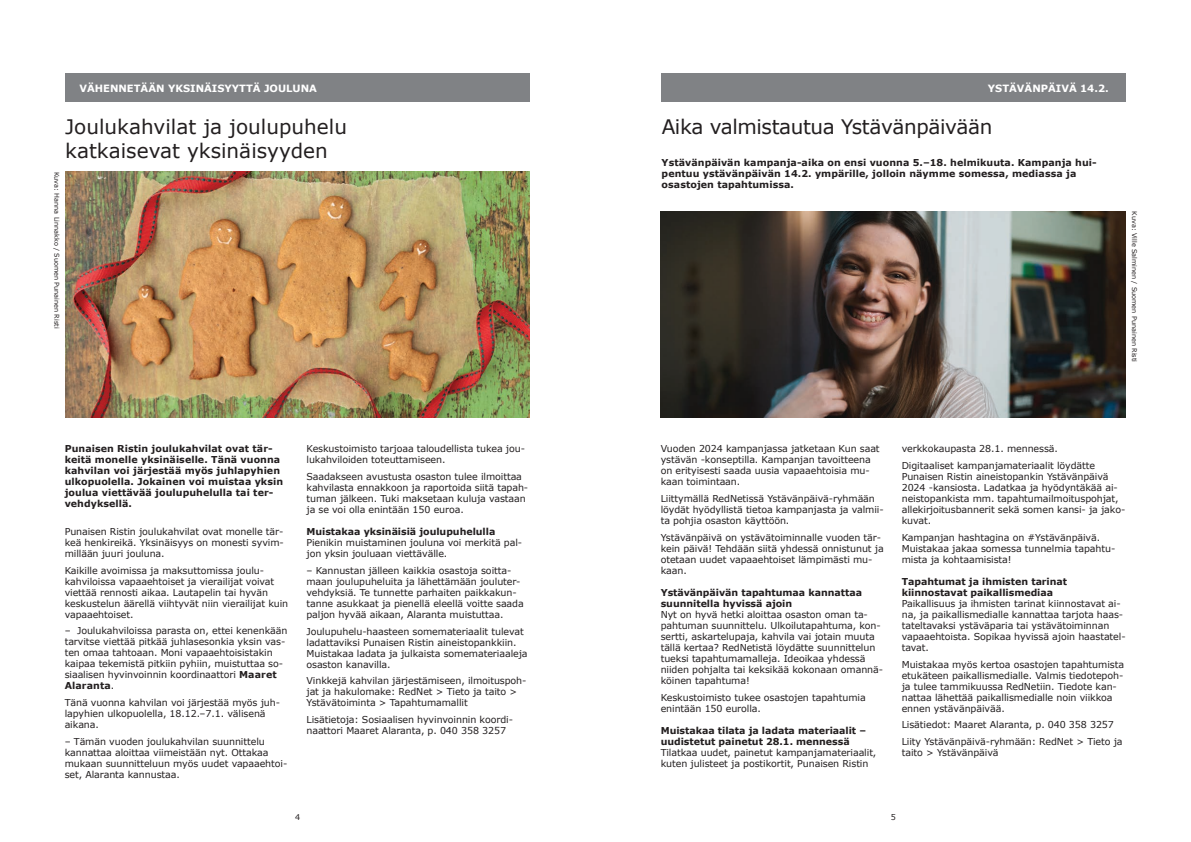
<style>
.page{position:relative;width:1191px;height:842px;background:#fff}
.page>*{position:absolute;margin:0;border:0;box-sizing:border-box;transform-origin:0 0}
.t1{font:20px/24px "Verdana";color:#231f20}
.t2{font:20px "Verdana";letter-spacing:-.02em;color:#231f20}
.t3{font:700 10px "Verdana";color:#fff}
.t4{font:9.5px/11px "Verdana";letter-spacing:-.01em;color:#231f20}
.t5{font:700 9.5px/11px "Verdana";letter-spacing:.005em;color:#231f20}
.t6{font:8px "Verdana";color:#231f20}
.t7{font:6.5px "Verdana";color:#231f20}
.s1{font-weight:700}
</style>
<div class="page">
<div style="left:660px;top:74px;width:465px;height:28px;background:#808285"></div>
<div style="left:65px;top:74px;width:465px;height:28px;background:#808285"></div>
<img style="left:65px;top:172px;width:465px;height:246px">
<img style="left:660px;top:211px;width:465px;height:207px">
<p class="t3" style="left:79px;top:82px;width:239px">VÄHENNETÄÄN YKSINÄISYYTTÄ JOULUNA</p>
<p class="t3" style="left:988px;top:82px;width:122px">YSTÄVÄNPÄIVÄ 14.2.</p>
<h1 class="t2" style="left:661px;top:114px;width:332px">Aika valmistautua Ystävänpäivään</h1>
<h1 class="t1" style="left:65px;top:115px;width:283px">Joulukahvilat ja joulupuhelu katkaisevat yksinäisyyden</h1>
<p class="t5" style="left:661px;top:157px;width:436px">Ystävänpäivän kampanja-aika on ensi vuonna 5.–18. helmikuuta. Kampanja hui&shy;pentuu ystävänpäivän 14.2. ympärille, jolloin näymme somessa, mediassa ja osastojen tapahtumissa.</p>
<p class="t7" style="left:61px;top:172px;width:158px;rotate:90deg">Kuva: Hanna Linnakko / Suomen Punainen Risti</p>
<p class="t7" style="left:1138px;top:211px;width:152px;rotate:90deg">Kuva: Ville Salminen / Suomen Punainen Risti</p>
<p class="t5" style="left:65px;top:443px;width:220px">Punaisen Ristin joulukahvilat ovat tär&shy;keitä monelle yksinäiselle. Tänä vuonna kahvilan voi järjestää myös juhlapyhien ulkopuolella. Jokainen voi muistaa yksin joulua viettävää joulupuhelulla tai ter&shy;vehdyksellä.</p>
<p class="t4" style="left:65px;top:526px;width:221px;text-align:justify">Punaisen Ristin joulukahvilat ovat monelle tär&shy;keä henkireikä. Yksinäisyys on monesti syvim&shy;millään juuri jouluna.</p>
<p class="t4" style="left:65px;top:565px;width:225px">Kaikille avoimissa ja maksuttomissa joulu&shy;kahviloissa vapaaehtoiset ja vierailijat voivat viettää rennosti aikaa. Lautapelin tai hyvän keskustelun äärellä viihtyvät niin vierailijat kuin vapaaehtoiset.</p>
<p class="t4" style="left:65px;top:626px;width:224px">– Joulukahviloissa parasta on, ettei kenenkään tarvitse viettää pitkää juhlasesonkia yksin vas&shy;ten omaa tahtoaan. Moni vapaaehtoisistakin kaipaa tekemistä pitkiin pyhiin, muistuttaa so&shy;siaalisen hyvinvoinnin koordinaattori <span class="s1">Maaret Alaranta</span>.</p>
<p class="t4" style="left:65px;top:697px;width:217px">Tänä vuonna kahvilan voi järjestää myös juh&shy;lapyhien ulkopuolella, 18.12.–7.1. välisenä aikana.</p>
<p class="t4" style="left:65px;top:736px;width:224px">– Tämän vuoden joulukahvilan suunnittelu kannattaa aloittaa viimeistään nyt. Ottakaa mukaan suunnitteluun myös uudet vapaaehtoi&shy;set, Alaranta kannustaa.</p>
<p class="t4" style="left:306px;top:443px;width:220px">Keskustoimisto tarjoaa taloudellista tukea jou&shy;lukahviloiden toteuttamiseen.</p>
<p class="t4" style="left:306px;top:471px;width:223px">Saadakseen avustusta osaston tulee ilmoittaa kahvilasta ennakkoon ja raportoida siitä tapah&shy;tuman jälkeen. Tuki maksetaan kuluja vastaan ja se voi olla enintään 150 euroa.</p>
<p class="t5" style="left:306px;top:526px;width:190px">Muistakaa yksinäisiä joulupuhelulla</p>
<p class="t4" style="left:306px;top:538px;width:217px">Pienikin muistaminen jouluna voi merkitä pal&shy;jon yksin jouluaan viettävälle.</p>
<p class="t4" style="left:306px;top:565px;width:219px">– Kannustan jälleen kaikkia osastoja soitta&shy;maan joulupuheluita ja lähettämään jouluter&shy;vehdyksiä. Te tunnette parhaiten paikkakun&shy;tanne asukkaat ja pienellä eleellä voitte saada paljon hyvää aikaan, Alaranta muistuttaa.</p>
<p class="t4" style="left:306px;top:626px;width:223px">Joulupuhelu-haasteen somemateriaalit tulevat ladattaviksi Punaisen Ristin aineistopankkiin.<br>Muistakaa ladata ja julkaista somemateriaaleja osaston kanavilla.</p>
<p class="t4" style="left:306px;top:676px;width:221px">Vinkkejä kahvilan järjestämiseen, ilmoituspoh&shy;jat ja hakulomake: RedNet &gt; Tieto ja taito &gt;<br>Ystävätoiminta &gt; Tapahtumamallit</p>
<p class="t4" style="left:306px;top:714px;width:208px">Lisätietoja: Sosiaalisen hyvinvoinnin koordi&shy;naattori Maaret Alaranta, p. 040 358 3257</p>
<p class="t4" style="left:660px;top:443px;width:220px">Vuoden 2024 kampanjassa jatketaan Kun saat ystävän -konseptilla. Kampanjan tavoitteena on erityisesti saada uusia vapaaehtoisia mu&shy;kaan toimintaan.</p>
<p class="t4" style="left:660px;top:493px;width:224px">Liittymällä RedNetissä Ystävänpäivä-ryhmään löydät hyödyllistä tietoa kampanjasta ja valmii&shy;ta pohjia osaston käyttöön.</p>
<p class="t4" style="left:660px;top:532px;width:224px">Ystävänpäivä on ystävätoiminnalle vuoden tär&shy;kein päivä! Tehdään siitä yhdessä onnistunut ja otetaan uudet vapaaehtoiset lämpimästi mu&shy;kaan.</p>
<p class="t5" style="left:660px;top:587px;width:203px">Ystävänpäivän tapahtumaa kannattaa suunnitella hyvissä ajoin</p>
<p class="t4" style="left:660px;top:609px;width:224px">Nyt on hyvä hetki aloittaa osaston oman ta&shy;pahtuman suunnittelu. Ulkoilutapahtuma, kon&shy;sertti, askartelupaja, kahvila vai jotain muuta tällä kertaa? RedNetistä löydätte suunnittelun tueksi tapahtumamalleja. Ideoikaa yhdessä niiden pohjalta tai keksikää kokonaan omannä&shy;köinen tapahtuma!</p>
<p class="t4" style="left:660px;top:692px;width:206px">Keskustoimisto tukee osastojen tapahtumia enintään 150 eurolla.</p>
<p class="t5" style="left:660px;top:725px;width:207px">Muistakaa tilata ja ladata materiaalit – uudistetut painetut 28.1. mennessä</p>
<p class="t4" style="left:660px;top:747px;width:217px">Tilatkaa uudet, painetut kampanjamateriaalit, kuten julisteet ja postikortit, Punaisen Ristin</p>
<p class="t4" style="left:901px;top:441px;width:195px;line-height:16.7px">verkkokaupasta 28.1. mennessä.<br>Digitaaliset kampanjamateriaalit löydätte</p>
<p class="t4" style="left:901px;top:471px;width:225px">Punaisen Ristin aineistopankin Ystävänpäivä 2024 -kansiosta. Ladatkaa ja hyödyntäkää ai&shy;neistopankista mm. tapahtumailmoituspohjat, allekirjoitusbannerit sekä somen kansi- ja jako&shy;kuvat.</p>
<p class="t4" style="left:901px;top:532px;width:215px">Kampanjan hashtagina on #Ystävänpäivä.<br>Muistakaa jakaa somessa tunnelmia tapahtu&shy;mista ja kohtaamisista!</p>
<p class="t5" style="left:901px;top:576px;width:167px">Tapahtumat ja ihmisten tarinat kiinnostavat paikallismediaa</p>
<p class="t4" style="left:901px;top:598px;width:225px">Paikallisuus ja ihmisten tarinat kiinnostavat ai&shy;na, ja paikallismedialle kannattaa tarjota haas&shy;tateltavaksi ystäväparia tai ystävätoiminnan vapaaehtoista. Sopikaa hyvissä ajoin haastatel&shy;tavat.</p>
<p class="t4" style="left:901px;top:659px;width:224px">Muistakaa myös kertoa osastojen tapahtumista etukäteen paikallismedialle. Valmis tiedotepoh&shy;ja tulee tammikuussa RedNetiin. Tiedote kan&shy;nattaa lähettää paikallismedialle noin viikkoa ennen ystävänpäivää.</p>
<p class="t4" style="left:901px;top:717px;width:222px;line-height:16.7px">Lisätiedot: Maaret Alaranta, p. 040 358 3257<br>Liity Ystävänpäivä-ryhmään: RedNet &gt; Tieto ja</p>
<p class="t4" style="left:901px;top:747px;width:98px">taito &gt; Ystävänpäivä</p>
<p class="t6" style="left:295px;top:812px;width:7px">4</p>
<p class="t6" style="left:890px;top:812px;width:7px">5</p>
</div>
